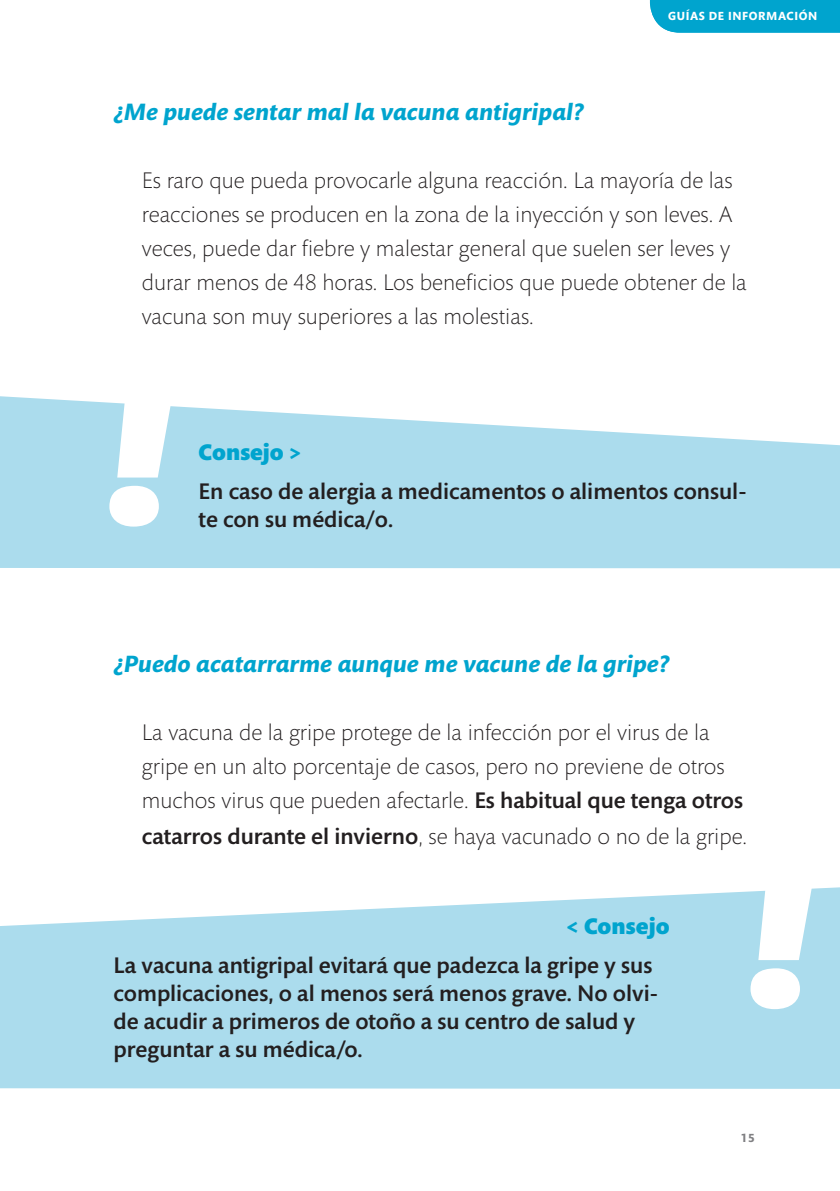
<style>
.page{position:relative;width:840px;height:1191px;background:#fff}
.page>*{position:absolute;margin:0;border:0;box-sizing:border-box;transform-origin:0 0}
.t1{font:italic 900 196.2px "Mundo Sans Std";color:#fff}
.t2{font:italic 700 24px "Mundo Sans Std";color:#00a4ce}
.t3{font:300 23px/34px "Mundo Sans Std";color:#231f20}
.t4{font:500 23px/28px "Mundo Sans Std";color:#231f20}
.t5{font:900 23px "Mundo Sans Std";color:#00a4ce}
.t6{font:700 12px "Mundo Sans Std";letter-spacing:.05em;color:#fff}
.t7{font:700 12px "Mundo Sans Std";color:#808083}
.s1{font-weight:500}
</style>
<div class="page">
<svg style="left:0;top:396px;width:839px;height:172px;fill:#abdced"></svg>
<svg style="left:0;top:887px;width:839px;height:201px;fill:#abdced"></svg>
<div style="left:649px;top:0;width:190px;height:33px;background:#00a4ce"></div>
<p class="t2" style="left:113px;top:98px;width:471px">¿Me puede sentar mal la vacuna antigripal?</p>
<p class="t6" style="left:667px;top:9px;width:150px">GUÍAS DE INFORMACIÓN</p>
<p class="t3" style="left:142px;top:164px;width:606px">Es raro que pueda provocarle alguna reacción. La mayoría de las reacciones se producen en la zona de la inyección y son leves. A veces, puede dar fiebre y malestar general que suelen ser leves y durar menos de 48 horas. Los beneficios que puede obtener de la vacuna son muy superiores a las molestias.</p>
<p class="t1" style="left:101px;top:349px;width:76px">!</p>
<p class="t5" style="left:198px;top:439px;width:105px">Consejo &gt;</p>
<p class="t4" style="left:198px;top:478px;width:549px">En caso de alergia a medicamentos o alimentos consul&shy;te con su médica/o.</p>
<p class="t2" style="left:113px;top:650px;width:557px">¿Puedo acatarrarme aunque me vacune de la gripe?</p>
<p class="t3" style="left:142px;top:715px;width:606px;line-height:34.6px">La vacuna de la gripe protege de la infección por el virus de la gripe en un alto porcentaje de casos, pero no previene de otros muchos virus que pueden afectarle. <span class="s1">Es habitual que tenga otros catarros durante el invierno</span>, se haya vacunado o no de la gripe.</p>
<p class="t5" style="left:565px;top:913px;width:105px">&lt; Consejo</p>
<p class="t4" style="left:113px;top:951px;width:546px">La vacuna antigripal evitará que padezca la gripe y sus complicaciones, o al menos será menos grave. No olvi&shy;de acudir a primeros de otoño a su centro de salud y</p>
<p class="t4" style="left:113px;top:1035px;width:250px">preguntar a su médica/o.</p>
<p class="t1" style="left:741px;top:831px;width:76px">!</p>
<p class="t7" style="left:740px;top:1131px;width:15px">15</p>
</div>
